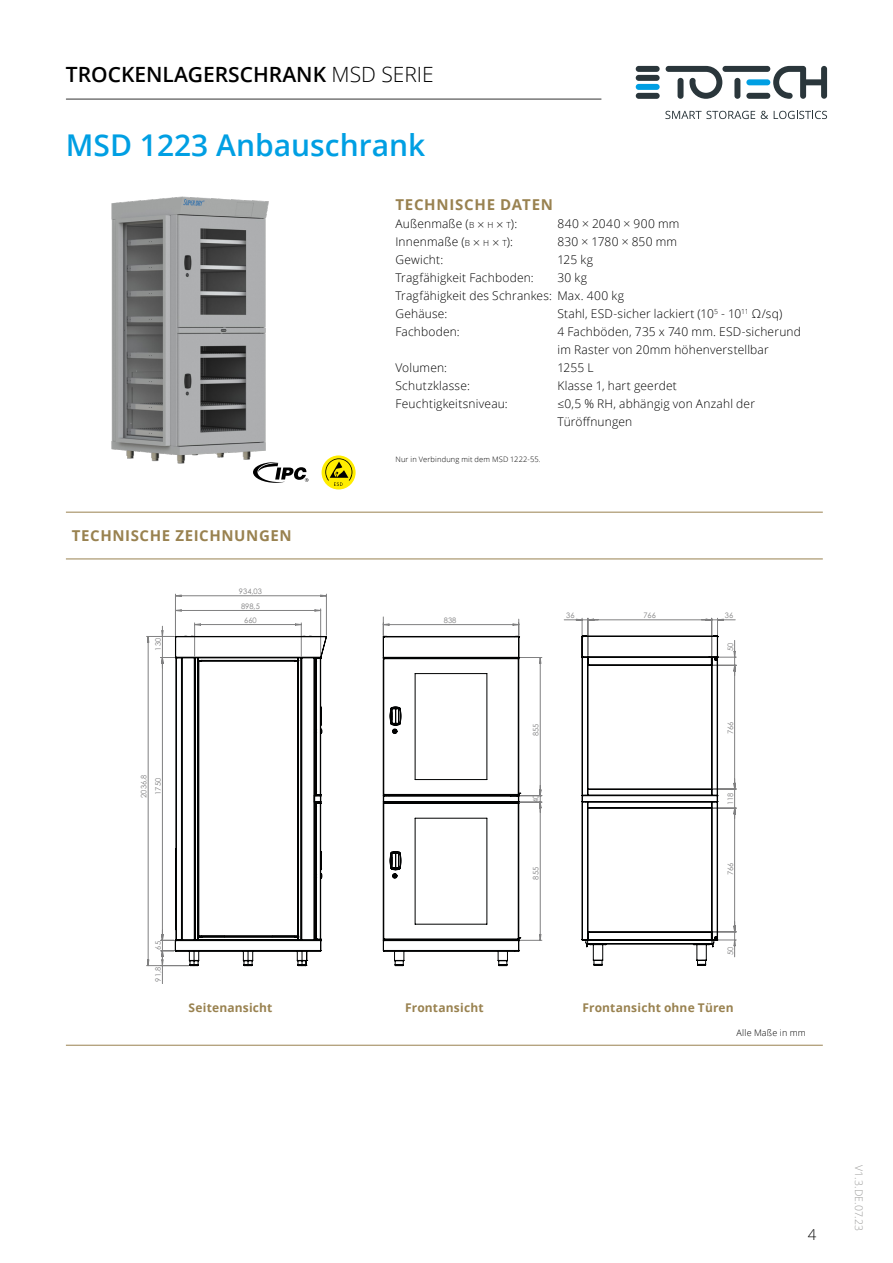
<style>
.page{position:relative;width:893px;height:1263px;background:#fff}
.page>*{position:absolute;margin:0;border:0;box-sizing:border-box;transform-origin:0 0}
.t1{font:600 30px "Open Sans";color:#009fe3}
.t2{font:600 21px "Open Sans";color:#000}
.t3{font:700 15px "Open Sans";letter-spacing:.04em;color:#998250}
.t4{font:300 15px "Open Sans";color:#000}
.t5{font:300 12px/18px "Open Sans";letter-spacing:.015em;color:#000}
.t6{font:700 12px "Open Sans";letter-spacing:.015em;color:#998250}
.t7{font:300 12px "Open Sans";letter-spacing:.04em;color:#000}
.t8{font:300 10.5px "Open Sans";letter-spacing:.02em;color:#9d9d9c}
.t9{font:300 9px "Open Sans";letter-spacing:.025em;color:#000}
.t10{font:7.5px/14.7px "Century Gothic";color:#808081}
.t11{font:300 7.5px "Open Sans";letter-spacing:.025em;color:#000}
.s1{font-weight:300}
.s2{font-size:8.4px}
.s3{font-style:inherit}
</style>
<div class="page">
<div style="left:722px;top:66px;width:48px;height:6px;background:#2a363b;border-radius:3px"></div>
<svg style="left:666px;top:66px;width:56px;height:33px"></svg>
<svg style="left:773px;top:66px;width:54px;height:33px"></svg>
<div style="left:746px;top:79px;width:24px;height:6px;background:#009fe3;border-radius:3px"></div>
<div style="left:636px;top:93px;width:24px;height:6px;background:#2a363b;border-radius:3px"></div>
<div style="left:636px;top:75px;width:24px;height:6px;background:#2a363b;border-radius:3px"></div>
<div style="left:636px;top:84px;width:24px;height:6px;background:#009fe3;border-radius:3px"></div>
<div style="left:746px;top:93px;width:24px;height:6px;background:#2a363b;border-radius:3px"></div>
<div style="left:678px;top:78px;width:5px;height:21px;background:#2a363b;border-radius:3px"></div>
<div style="left:734px;top:78px;width:6px;height:21px;background:#2a363b;border-radius:3px"></div>
<div style="left:636px;top:66px;width:24px;height:6px;background:#2a363b;border-radius:3px"></div>
<svg style="left:665px;top:111px;width:90px;height:8px"></svg>
<svg style="left:761px;top:111px;width:7px;height:8px"></svg>
<svg style="left:774px;top:111px;width:53px;height:8px"></svg>
<hr style="left:66px;top:99px;width:535px;height:1px;background:#333">
<img style="left:111px;top:196px;width:158px;height:268px">
<svg style="left:253px;top:462px;width:56px;height:21px"></svg>
<svg style="left:322px;top:455px;width:34px;height:34px"></svg>
<svg style="left:325px;top:458px;width:27px;height:28px"></svg>
<hr style="left:66px;top:1045px;width:757px;height:1px;background:#998250">
<hr style="left:66px;top:512px;width:757px;height:1px;background:#998250">
<hr style="left:66px;top:558px;width:757px;height:1px;background:#998250">
<svg style="left:146px;top:594px;width:590px;height:390px"></svg>
<svg style="left:175px;top:636px;width:543px;height:330px"></svg>
<h2 class="t2" style="left:66px;top:60px;width:369px">TROCKENLAGERSCHRANK <span class="s1">MSD SERIE</span></h2>
<h1 class="t1" style="left:66px;top:124px;width:361px">MSD 1223 Anbauschrank</h1>
<p class="t3" style="left:395px;top:194px;width:159px">TECHNISCHE DATEN</p>
<p class="t5" style="left:395px;top:214px;width:123px">Außenmaße (<span class="s2">b</span> <span class="s3">×</span> <span class="s2">h</span> <span class="s3">×</span> <span class="s2">t</span>):</p>
<p class="t7" style="left:557px;top:215px;width:123px">840 × 2040 × 900 mm</p>
<p class="t5" style="left:395px;top:232px;width:119px">Innenmaße (<span class="s2">b</span> <span class="s3">×</span> <span class="s2">h</span> <span class="s3">×</span> <span class="s2">t</span>):</p>
<p class="t5" style="left:557px;top:232px;width:121px">830 × 1780 × 850 mm</p>
<p class="t5" style="left:395px;top:250px;width:49px">Gewicht:</p>
<p class="t5" style="left:557px;top:250px;width:37px">125 kg</p>
<p class="t5" style="left:395px;top:268px;width:140px">Tragfähigkeit Fachboden:</p>
<p class="t5" style="left:395px;top:268px;width:230px;text-indent:162px">30 kg<br>Tragfähigkeit des Schrankes: Max. 400 kg<br>Gehäuse:</p>
<p class="t5" style="left:557px;top:304px;width:226px">Stahl, ESD-sicher lackiert (10<sup>5</sup> - 10<sup>11</sup> Ω/sq)</p>
<p class="t3" style="left:72px;top:525px;width:221px">TECHNISCHE ZEICHNUNGEN</p>
<p class="t10" style="left:239px;top:584px;width:24px">934,03<br>898,5</p>
<p class="t10" style="left:151px;top:650px;width:14px;rotate:-90deg">130</p>
<p class="t10" style="left:136px;top:798px;width:24px;rotate:-90deg">2036,8</p>
<p class="t10" style="left:151px;top:795px;width:18px;rotate:-90deg">1750</p>
<p class="t10" style="left:151px;top:949px;width:10px;rotate:-90deg">65</p>
<p class="t10" style="left:151px;top:981px;width:16px;rotate:-90deg">91,8</p>
<p class="t10" style="left:244px;top:613px;width:14px">660</p>
<p class="t5" style="left:395px;top:322px;width:66px">Fachboden:</p>
<p class="t5" style="left:557px;top:322px;width:245px">4 Fachböden, 735 x 740 mm. ESD-sicherund im Raster von 20mm höhenverstellbar</p>
<p class="t5" style="left:395px;top:358px;width:53px">Volumen:</p>
<p class="t5" style="left:557px;top:358px;width:38px">1255 L</p>
<p class="t5" style="left:395px;top:376px;width:76px">Schutzklasse:</p>
<p class="t5" style="left:557px;top:376px;width:121px">Klasse 1, hart geerdet</p>
<p class="t5" style="left:395px;top:394px;width:114px">Feuchtigkeitsniveau:</p>
<p class="t5" style="left:557px;top:394px;width:199px">≤0,5 % RH, abhängig von Anzahl der<br>Türöffnungen</p>
<p class="t11" style="left:395px;top:454px;width:147px">Nur in Verbindung mit dem MSD 1222-55.</p>
<p class="t10" style="left:444px;top:613px;width:14px">838</p>
<p class="t10" style="left:566px;top:608px;width:10px">36</p>
<p class="t10" style="left:725px;top:608px;width:10px">36</p>
<p class="t10" style="left:643px;top:608px;width:14px">766</p>
<p class="t10" style="left:723px;top:651px;width:10px;rotate:-90deg">50</p>
<p class="t10" style="left:528px;top:736px;width:14px;rotate:-90deg">855</p>
<p class="t10" style="left:723px;top:734px;width:14px;rotate:-90deg">766</p>
<p class="t10" style="left:528px;top:803px;width:10px;rotate:-90deg">40</p>
<p class="t10" style="left:723px;top:805px;width:14px;rotate:-90deg">118</p>
<p class="t10" style="left:528px;top:880px;width:14px;rotate:-90deg">855</p>
<p class="t10" style="left:723px;top:875px;width:14px;rotate:-90deg">766</p>
<p class="t10" style="left:723px;top:955px;width:10px;rotate:-90deg">50</p>
<p class="t6" style="left:189px;top:999px;width:85px">Seitenansicht</p>
<p class="t6" style="left:405px;top:999px;width:80px">Frontansicht</p>
<p class="t6" style="left:582px;top:999px;width:153px">Frontansicht ohne Türen</p>
<p class="t9" style="left:736px;top:1027px;width:71px">Alle Maße in mm</p>
<p class="t4" style="left:808px;top:1224px;width:10px">4</p>
<p class="t8" style="left:866px;top:1165px;width:68px;rotate:90deg">V1.3.DE.07.23</p>
</div>
